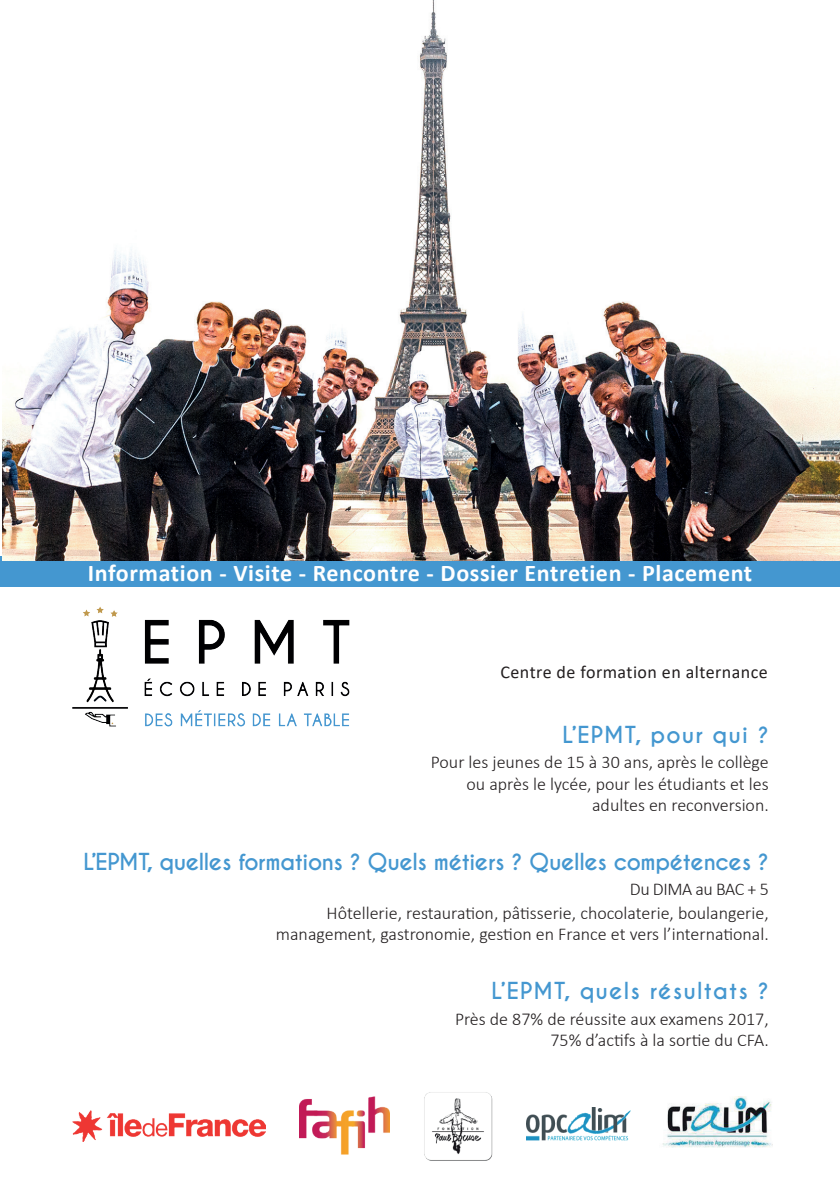
<style>
.page{position:relative;width:840px;height:1191px;background:#fff}
.page>*{position:absolute;margin:0;border:0;box-sizing:border-box;transform-origin:0 0}
.t1{font:700 24px "Calibri";letter-spacing:.025em;color:#fff}
.t2{font:700 22px "Caviar Dreams";letter-spacing:-.02em;color:#4497d0}
.t3{font:700 22px "Caviar Dreams";letter-spacing:.05em;color:#4497d0}
.t4{font:300 18px/21.6px "Calibri";color:#231f20;text-align:right}
.t5{font:18px "Calibri";letter-spacing:.025em;color:#231f20}
</style>
<div class="page">
<div style="left:0;top:556px;width:839px;height:31px;background:#4497d0"></div>
<img style="left:72px;top:606px;width:278px;height:121px">
<img style="left:72px;top:1110px;width:193px;height:31px">
<img style="left:299px;top:1096px;width:90px;height:59px">
<img style="left:424px;top:1092px;width:69px;height:69px">
<img style="left:526px;top:1107px;width:105px;height:34px">
<img style="left:663px;top:1096px;width:108px;height:52px">
<img style="left:2px;top:0;width:837px;height:560px">
<h1 class="t1" style="left:88px;top:556px;width:665px">Information - Visite - Rencontre - Dossier Entretien - Placement</h1>
<p class="t5" style="left:500px;top:659px;width:269px">Centre de formation en alternance</p>
<p class="t3" style="left:562px;top:721px;width:208px">L’EPMT, pour qui ?</p>
<p class="t4" style="left:430px;top:751px;width:339px">Pour les jeunes de 15 à 30 ans, après le collège ou après le lycée, pour les étudiants et les adultes en reconversion.</p>
<p class="t2" style="left:83px;top:848px;width:686px">L’EPMT, quelles formations ? Quels métiers ? Quelles compétences ?</p>
<p class="t4" style="left:326px;top:877px;width:443px;line-height:23.6px">Du DIMA au BAC + 5<br>Hôtellerie, restauration, pâtisserie, chocolaterie, boulangerie,</p>
<p class="t4" style="left:276px;top:923px;width:494px">management, gastronomie, gestion en France et vers l’international.</p>
<p class="t3" style="left:491px;top:978px;width:278px">L’EPMT, quels résultats ?</p>
<p class="t4" style="left:455px;top:1007px;width:315px">Près de 87% de réussite aux examens 2017,<br>75% d’actifs à la sortie du CFA.</p>
</div>
